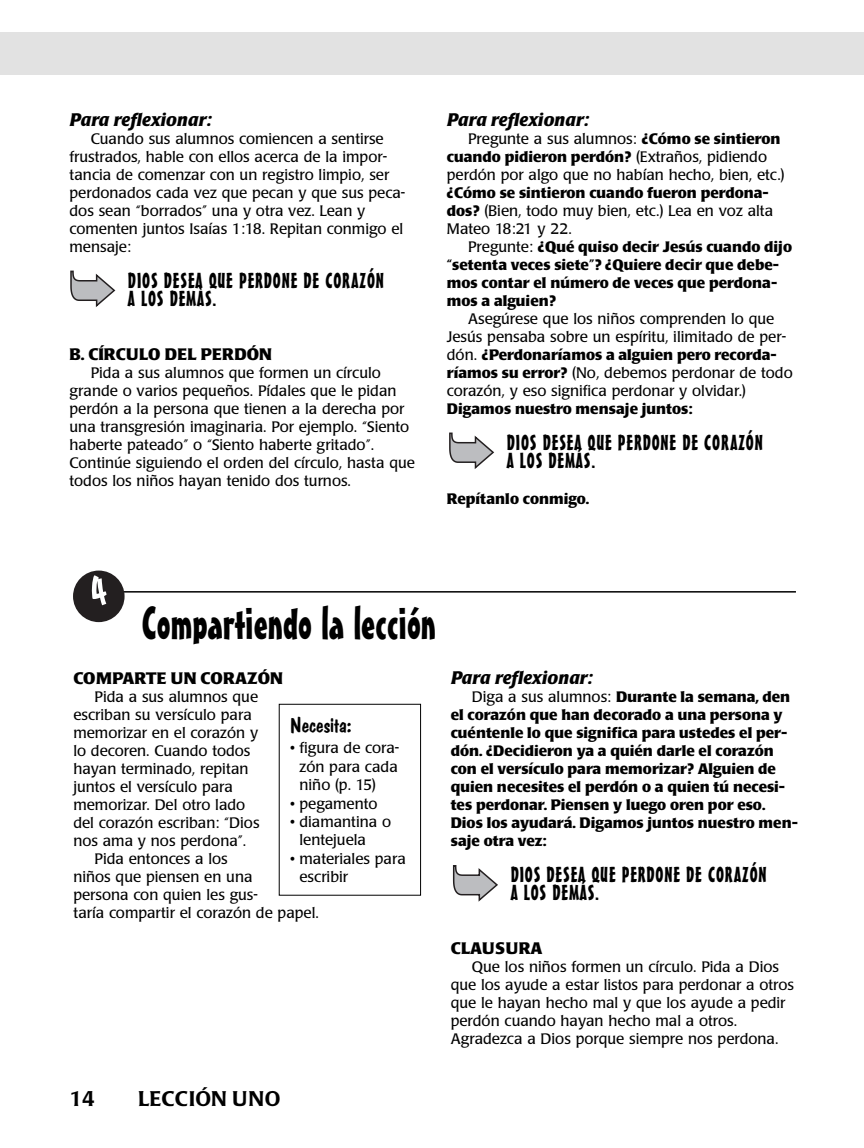
<style>
.page{position:relative;width:864px;height:1148px;background:#fff}
.page>*{position:absolute;margin:0;border:0;box-sizing:border-box;transform-origin:0 0}
.t1{font:45px "Mister Earl BT";color:#000}
.t2{font:21px/18px "Mister Earl BT";letter-spacing:.04em;color:#000}
.t3{font:500 21px "Poppl Laudatio";color:#000}
.t4{font:21px "Dom Casual D";color:#000;scale:1.05 1}
.t5{font:italic 700 18px "Poppl Laudatio";color:#000}
.t6{font:700 16.5px "Poppl Laudatio";letter-spacing:.02em;color:#000}
.t7{font:700 16.5px "Poppl Laudatio";color:#000}
.t8{font:15px/18px "Poppl Laudatio";color:#000}
.t9{font:700 15px/18px "Poppl Laudatio";color:#000}
.s1{font-weight:700}
.s2{font-weight:400}
</style>
<div class="page">
<div style="left:0;top:32px;width:864px;height:42px;background:#e2e2e2"></div>
<hr style="left:123px;top:591px;width:673px;height:1px;background:#000">
<div style="left:279px;top:704px;width:142px;height:191px;border:1px solid #000"></div>
<svg style="left:70px;top:270px;width:45px;height:37px"></svg>
<svg style="left:449px;top:432px;width:45px;height:37px"></svg>
<svg style="left:453px;top:865px;width:45px;height:36px"></svg>
<svg style="left:73px;top:570px;width:52px;height:52px"></svg>
<p class="t5" style="left:70px;top:113px;width:143px">Para reflexionar:</p>
<p class="t8" style="left:70px;top:131px;width:337px;text-indent:21px">Cuando sus alumnos comiencen a sentirse frustrados, hable con ellos acerca de la impor&shy;tancia de comenzar con un registro limpio, ser perdonados cada vez que pecan y que sus peca&shy;dos sean “borrados” una y otra vez. Lean y comenten juntos Isaías 1:18. Repitan conmigo el mensaje:</p>
<h2 class="t2" style="left:128px;top:273px;width:258px">DIOS DESEA QUE PERDONE DE CORAZÓN<br>A LOS DEMÀS.</h2>
<p class="t6" style="left:70px;top:348px;width:204px">B. CÍRCULO DEL PERDÓN</p>
<p class="t8" style="left:70px;top:365px;width:347px;text-indent:21px">Pida a sus alumnos que formen un círculo grande o varios pequeños. Pídales que le pidan perdón a la persona que tienen a la derecha por una transgresión imaginaria. Por ejemplo. “Siento haberte pateado” o “Siento haberte gritado”.<br>Continúe siguiendo el orden del círculo, hasta que todos los niños hayan tenido dos turnos.</p>
<p class="t5" style="left:447px;top:113px;width:143px">Para reflexionar:</p>
<p class="t8" style="left:447px;top:131px;width:339px;text-indent:21px">Pregunte a sus alumnos: <span class="s1">¿Cómo se sintieron cuando pidieron perdón?</span> (Extraños, pidiendo perdón por algo que no habían hecho, bien, etc.)</p>
<p class="t8" style="left:447px;top:185px;width:328px"><span class="s1">¿Cómo se sintieron cuando fueron perdona&shy;dos?</span> (Bien, todo muy bien, etc.) Lea en voz alta<br>Mateo 18:21 y 22.</p>
<p class="t9" style="left:447px;top:239px;width:347px;text-indent:21px"><span class="s2">Pregunte:</span> ¿Qué quiso decir Jesús cuando dijo “setenta veces siete”? ¿Quiere decir que debe&shy;mos contar el número de veces que perdona&shy;mos a alguien?</p>
<p class="t8" style="left:447px;top:311px;width:347px;text-indent:21px">Asegúrese que los niños comprenden lo que Jesús pensaba sobre un espíritu, ilimitado de per&shy;dón. <span class="s1">¿Perdonaríamos a alguien pero recorda&shy;ríamos su error?</span> (No, debemos perdonar de todo corazón, y eso significa perdonar y olvidar.)</p>
<p class="t9" style="left:447px;top:401px;width:247px">Digamos nuestro mensaje juntos:</p>
<h2 class="t2" style="left:507px;top:435px;width:258px">DIOS DESEA QUE PERDONE DE CORAZÓN<br>A LOS DEMÁS.</h2>
<p class="t9" style="left:447px;top:491px;width:144px">Repítanlo conmigo.</p>
<h1 class="t1" style="left:142px;top:607px;width:296px">Compartiendo la lección</h1>
<p class="t7" style="left:73px;top:672px;width:211px">COMPARTE UN CORAZÓN</p>
<p class="t8" style="left:95px;top:689px;width:165px">Pida a sus alumnos que</p>
<p class="t8" style="left:73px;top:707px;width:180px">escriban su versículo para</p>
<p class="t8" style="left:73px;top:725px;width:186px">memorizar en el corazón y</p>
<p class="t8" style="left:73px;top:743px;width:179px">lo decoren. Cuando todos</p>
<p class="t8" style="left:73px;top:761px;width:177px">hayan terminado, repitan</p>
<p class="t8" style="left:73px;top:779px;width:161px">juntos el versículo para</p>
<p class="t8" style="left:73px;top:797px;width:173px">memorizar. Del otro lado</p>
<p class="t8" style="left:73px;top:815px;width:188px">del corazón escriban: “Dios</p>
<p class="t8" style="left:73px;top:833px;width:174px">nos ama y nos perdona”.</p>
<p class="t8" style="left:95px;top:851px;width:135px">Pida entonces a los</p>
<p class="t8" style="left:73px;top:869px;width:181px">niños que piensen en una</p>
<p class="t8" style="left:73px;top:887px;width:186px">persona con quien les gus-</p>
<p class="t8" style="left:73px;top:905px;width:247px">taría compartir el corazón de papel.</p>
<h2 class="t4" style="left:290px;top:713px;width:60px">Necesita:</h2>
<p class="t8" style="left:299px;top:740px;width:101px;text-align:justify;text-indent:-9px">• figura de cora&shy;zón para cada niño (p. 15)</p>
<p class="t8" style="left:290px;top:795px;width:89px">• pegamento</p>
<p class="t8" style="left:299px;top:814px;width:93px;text-indent:-9px">• diamantina o lentejuela</p>
<p class="t8" style="left:299px;top:850px;width:108px;text-indent:-9px">• materiales para escribir</p>
<h2 class="t3" style="left:70px;top:1090px;width:27px">14</h2>
<h2 class="t3" style="left:138px;top:1090px;width:144px">LECCIÓN UNO</h2>
<p class="t5" style="left:451px;top:671px;width:143px">Para reflexionar:</p>
<p class="t9" style="left:451px;top:689px;width:349px;text-indent:21px"><span class="s2">Diga a sus alumnos:</span> Durante la semana, den el corazón que han decorado a una persona y cuéntenle lo que significa para ustedes el per&shy;dón. ¿Decidieron ya a quién darle el corazón con el versículo para memorizar? Alguien de quien necesites el perdón o a quien tú necesi&shy;tes perdonar. Piensen y luego oren por eso.<br>Dios los ayudará. Digamos juntos nuestro men&shy;saje otra vez:</p>
<h2 class="t2" style="left:511px;top:867px;width:258px">DIOS DESEA QUE PERDONE DE CORAZÓN<br>A LOS DEMÁS.</h2>
<p class="t6" style="left:451px;top:942px;width:93px">CLAUSURA</p>
<p class="t8" style="left:451px;top:959px;width:345px;text-indent:21px">Que los niños formen un círculo. Pida a Dios que los ayude a estar listos para perdonar a otros que le hayan hecho mal y que los ayude a pedir perdón cuando hayan hecho mal a otros.<br>Agradezca a Dios porque siempre nos perdona.</p>
</div>
